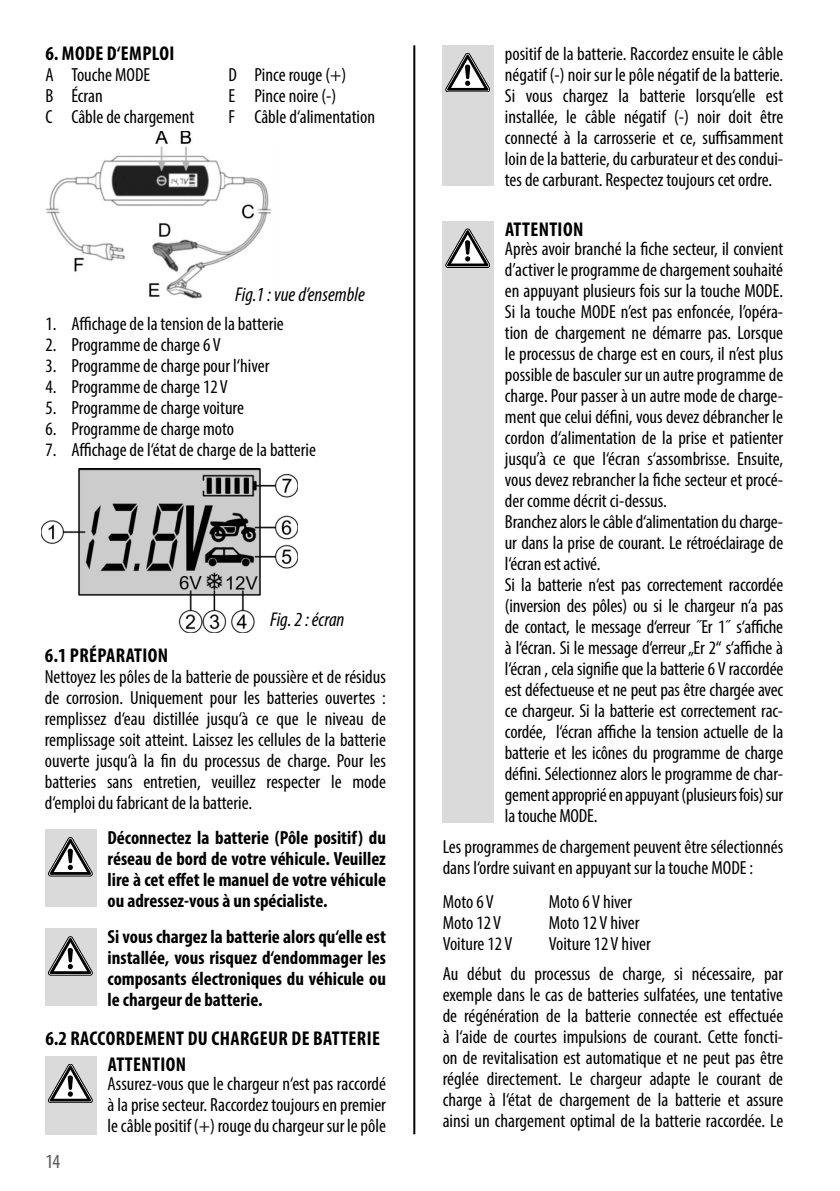
<style>
.page{position:relative;width:840px;height:1191px;background:#fff}
.page>*{position:absolute;margin:0;border:0;box-sizing:border-box;transform-origin:0 0}
.t1{font:700 condensed 20px "Myriad Pro";letter-spacing:.02em;color:#000}
.t2{font:italic condensed 20px "Myriad Pro";color:#000}
.t3{font:condensed 20px "Myriad Pro";color:#575757}
.t4{font:condensed 19px/21px "Myriad Pro";color:#000}
.t5{font:700 condensed 19px/21px "Myriad Pro";color:#000;text-align:justify}
</style>
<div class="page">
<hr style="left:413px;top:45px;width:2px;height:1089px;background:#000">
<img style="left:41px;top:469px;width:256px;height:163px">
<img style="left:46px;top:131px;width:226px;height:168px">
<div style="left:45px;top:1056px;width:51px;height:78px;background:#dadada"></div>
<svg style="left:48px;top:1064px;width:44px;height:38px"></svg>
<div style="left:442px;top:45px;width:51px;height:141px;background:#dadada"></div>
<svg style="left:445px;top:53px;width:44px;height:39px"></svg>
<div style="left:442px;top:221px;width:51px;height:601px;background:#dadada"></div>
<svg style="left:445px;top:229px;width:44px;height:39px"></svg>
<div style="left:45px;top:829px;width:51px;height:77px;background:#dadada"></div>
<svg style="left:48px;top:837px;width:44px;height:39px"></svg>
<div style="left:45px;top:928px;width:51px;height:78px;background:#dadada"></div>
<svg style="left:48px;top:936px;width:44px;height:39px"></svg>
<p class="t1" style="left:45px;top:41px;width:130px">6. MODE D‘EMPLOI</p>
<p class="t4" style="left:45px;top:64px;width:150px">A Touche MODE<br>B Écran<br>C Câble de chargement</p>
<p class="t4" style="left:228px;top:64px;width:148px">D Pince rouge (+)<br>E Pince noire (-)<br>F Câble d‘alimentation</p>
<p class="t2" style="left:235px;top:282px;width:131px">Fig.1 : vue d’ensemble</p>
<p class="t4" style="left:45px;top:313px;width:240px">1. Affichage de la tension de la batterie</p>
<p class="t4" style="left:45px;top:334px;width:177px">2. Programme de charge 6 V</p>
<p class="t4" style="left:45px;top:355px;width:225px">3. Programme de charge pour l‘hiver</p>
<p class="t4" style="left:45px;top:376px;width:184px">4. Programme de charge 12 V</p>
<p class="t4" style="left:45px;top:397px;width:200px">5. Programme de charge voiture</p>
<p class="t4" style="left:45px;top:418px;width:190px">6. Programme de charge moto</p>
<p class="t4" style="left:45px;top:439px;width:272px">7. Affichage de l‘état de charge de la batterie</p>
<p class="t2" style="left:270px;top:607px;width:76px">Fig. 2 : écran</p>
<p class="t1" style="left:45px;top:642px;width:125px">6.1 PRÉPARATION</p>
<p class="t4" style="left:45px;top:666px;width:342px;text-align:justify">Nettoyez les pôles de la batterie de poussière et de résidus de corrosion. Uniquement pour les batteries ouvertes : remplissez d‘eau distillée jusqu‘à ce que le niveau de remplissage soit atteint. Laissez les cellules de la batterie ouverte jusqu‘à la fin du processus de charge. Pour les batteries sans entretien, veuillez respecter le mode d‘emploi du fabricant de la batterie.</p>
<p class="t5" style="left:108px;top:826px;width:280px">Déconnectez la batterie (Pôle positif) du réseau de bord de votre véhicule. Veuillez lire à cet effet le manuel de votre véhicule ou adressez-vous à un spécialiste.</p>
<p class="t5" style="left:107px;top:925px;width:280px">Si vous chargez la batterie alors qu‘elle est installée, vous risquez d‘endommager les composants électroniques du véhicule ou le chargeur de batterie.</p>
<p class="t1" style="left:45px;top:1026px;width:336px">6.2 RACCORDEMENT DU CHARGEUR DE BATTERIE</p>
<p class="t1" style="left:108px;top:1052px;width:80px">ATTENTION</p>
<p class="t3" style="left:45px;top:1149px;width:16px">14</p>
<p class="t4" style="left:108px;top:1073px;width:280px;text-align:justify">Assurez-vous que le chargeur n‘est pas raccordé à la prise secteur. Raccordez toujours en premier le câble positif (+) rouge du chargeur sur le pôle</p>
<p class="t4" style="left:504px;top:43px;width:280px;text-align:justify">positif de la batterie. Raccordez ensuite le câble négatif (-) noir sur le pôle négatif de la batterie.<br>Si vous chargez la batterie lorsqu‘elle est installée, le câble négatif (-) noir doit être connecté à la carrosserie et ce, suffisamment loin de la batterie, du carburateur et des condui&shy;tes de carburant. Respectez toujours cet ordre.</p>
<p class="t1" style="left:505px;top:217px;width:80px">ATTENTION</p>
<p class="t4" style="left:504px;top:238px;width:280px">Après avoir branché la fiche secteur, il convient d’activer le programme de chargement souhaité en appuyant plusieurs fois sur la touche MODE.<br>Si la touche MODE n’est pas enfoncée, l’opéra&shy;tion de chargement ne démarre pas. Lorsque le processus de charge est en cours, il n’est plus possible de basculer sur un autre programme de charge. Pour passer à un autre mode de charge&shy;ment que celui défini, vous devez débrancher le cordon d‘alimentation de la prise et patienter jusqu’à ce que l‘écran s‘assombrisse. Ensuite, vous devez rebrancher la fiche secteur et procé&shy;der comme décrit ci-dessus.<br>Branchez alors le câble d‘alimentation du charge&shy;ur dans la prise de courant. Le rétroéclairage de l‘écran est activé.<br>Si la batterie n‘est pas correctement raccordée (inversion des pôles) ou si le chargeur n‘a pas de contact, le message d‘erreur ˝Er 1˝ s‘affiche à l‘écran. Si le message d‘erreur „Er 2“ s‘affiche à l‘écran , cela signifie que la batterie 6 V raccordée est défectueuse et ne peut pas être chargée avec ce chargeur. Si la batterie est correctement rac&shy;cordée, l‘écran affiche la tension actuelle de la batterie et les icônes du programme de charge défini. Sélectionnez alors le programme de char&shy;gement approprié en appuyant (plusieurs fois) sur la touche MODE.</p>
<p class="t4" style="left:442px;top:836px;width:342px">Les programmes de chargement peuvent être sélectionnés dans l‘ordre suivant en appuyant sur la touche MODE :</p>
<p class="t4" style="left:442px;top:890px;width:53px">Moto 6 V</p>
<p class="t4" style="left:548px;top:890px;width:85px">Moto 6 V hiver</p>
<p class="t4" style="left:442px;top:911px;width:60px">Moto 12 V</p>
<p class="t4" style="left:548px;top:911px;width:92px">Moto 12 V hiver</p>
<p class="t4" style="left:442px;top:932px;width:71px">Voiture 12 V</p>
<p class="t4" style="left:548px;top:932px;width:103px">Voiture 12 V hiver</p>
<p class="t4" style="left:442px;top:963px;width:342px;text-align:justify">Au début du processus de charge, si nécessaire, par exemple dans le cas de batteries sulfatées, une tentative de régénération de la batterie connectée est effectuée à l‘aide de courtes impulsions de courant. Cette foncti&shy;on de revitalisation est automatique et ne peut pas être réglée directement. Le chargeur adapte le courant de charge à l‘état de chargement de la batterie et assure ainsi un chargement optimal de la batterie raccordée. Le</p>
</div>
